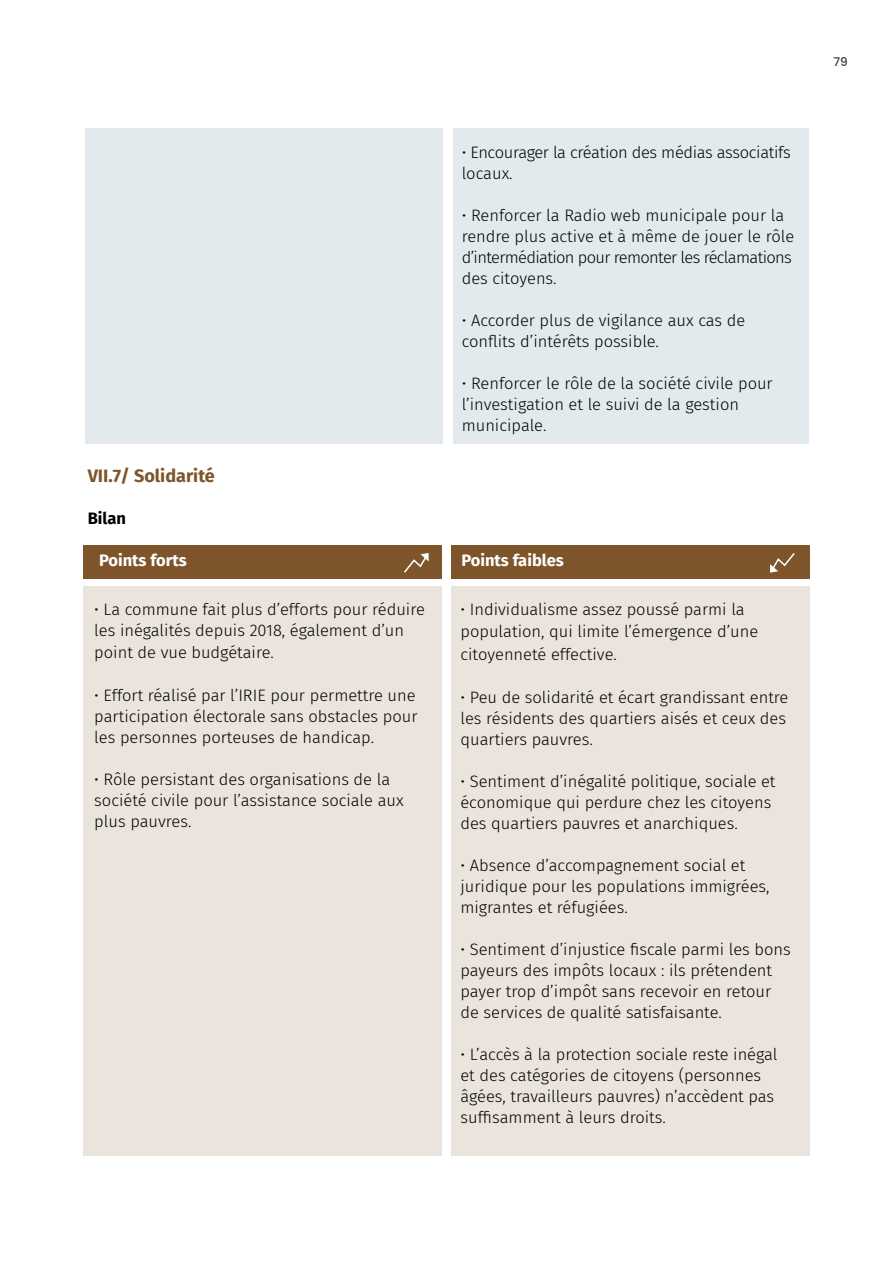
<style>
.page{position:relative;width:893px;height:1263px;background:#fff}
.page>*{position:absolute;margin:0;border:0;box-sizing:border-box;transform-origin:0 0}
.t1{font:700 18px "Fira Sans";color:#7e552b}
.t2{font:300 16.5px/21px "Fira Sans";color:#000}
.t3{font:300 16.5px/21px "Fira Sans";letter-spacing:-.02em;color:#000}
.t4{font:700 16.5px "Fira Sans";color:#fff}
.t5{font:700 16.5px "Fira Sans";color:#000}
.t6{font:500 12px "Poppins";color:#3c3c3b}
</style>
<div class="page">
<div style="left:453px;top:129px;width:356px;height:315px;background:#e2eaee"></div>
<div style="left:86px;top:129px;width:357px;height:315px;background:#e2eaee"></div>
<div style="left:451px;top:586px;width:358px;height:569px;background:#eae4dd"></div>
<div style="left:83px;top:586px;width:358px;height:569px;background:#eae4dd"></div>
<div style="left:451px;top:545px;width:358px;height:33px;background:#7e552b"></div>
<div style="left:83px;top:545px;width:358px;height:33px;background:#7e552b"></div>
<svg style="left:404px;top:553px;width:25px;height:20px"></svg>
<svg style="left:770px;top:553px;width:25px;height:20px"></svg>
<p class="t1" style="left:88px;top:461px;width:129px">VII.7/ Solidarité</p>
<p class="t5" style="left:88px;top:505px;width:40px">Bilan</p>
<p class="t3" style="left:462px;top:141px;width:331px">• Encourager la création des médias associatifs locaux.</p>
<p class="t2" style="left:462px;top:204px;width:334px">• Renforcer la Radio web municipale pour la rendre plus active et à même de jouer le rôle d’intermédiation pour remonter les réclamations des citoyens.</p>
<p class="t2" style="left:462px;top:309px;width:285px">• Accorder plus de vigilance aux cas de conflits d’intérêts possible.</p>
<p class="t2" style="left:462px;top:372px;width:313px">• Renforcer le rôle de la société civile pour l’investigation et le suivi de la gestion municipale.</p>
<p class="t4" style="left:99px;top:546px;width:89px">Points forts</p>
<p class="t4" style="left:461px;top:546px;width:104px">Points faibles</p>
<p class="t2" style="left:94px;top:598px;width:332px;line-height:21.8px">• La commune fait plus d’efforts pour réduire les inégalités depuis 2018, également d’un point de vue budgétaire.</p>
<p class="t2" style="left:94px;top:684px;width:325px">• Effort réalisé par l’IRIE pour permettre une participation électorale sans obstacles pour les personnes porteuses de handicap.</p>
<p class="t2" style="left:94px;top:768px;width:311px">• Rôle persistant des organisations de la société civile pour l’assistance sociale aux plus pauvres.</p>
<p class="t2" style="left:460px;top:597px;width:299px;line-height:22.5px">• Individualisme assez poussé parmi la population, qui limite l’émergence d’une citoyenneté effective.</p>
<p class="t2" style="left:460px;top:687px;width:329px">• Peu de solidarité et écart grandissant entre les résidents des quartiers aisés et ceux des quartiers pauvres.</p>
<p class="t2" style="left:460px;top:771px;width:317px">• Sentiment d’inégalité politique, sociale et économique qui perdure chez les citoyens des quartiers pauvres et anarchiques.</p>
<p class="t2" style="left:460px;top:855px;width:311px">• Absence d’accompagnement social et juridique pour les populations immigrées, migrantes et réfugiées.</p>
<p class="t2" style="left:460px;top:939px;width:332px">• Sentiment d’injustice fiscale parmi les bons payeurs des impôts locaux : ils prétendent payer trop d’impôt sans recevoir en retour de services de qualité satisfaisante.</p>
<p class="t2" style="left:460px;top:1044px;width:319px">• L’accès à la protection sociale reste inégal et des catégories de citoyens (personnes âgées, travailleurs pauvres) n’accèdent pas suffisamment à leurs droits.</p>
<p class="t6" style="left:833px;top:55px;width:16px">79</p>
</div>
